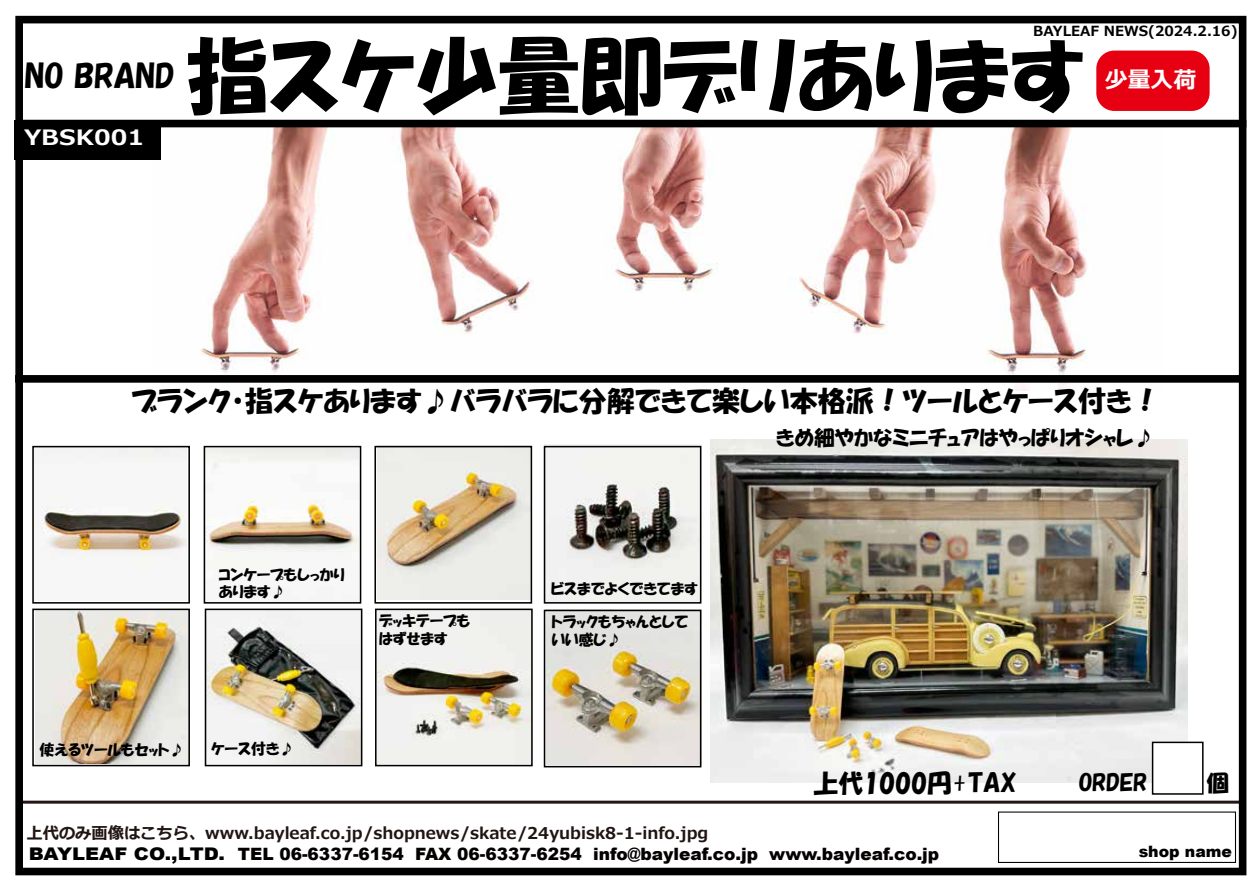
<style>
.page{position:relative;width:1260px;height:893px;background:#fff}
.page>*{position:absolute;margin:0;border:0;box-sizing:border-box;transform-origin:0 0}
.t1{font:82.2px "HGP Soei Kakupoptai";color:#000}
.t2{font:31.65px "HGP Soei Kakupoptai";color:#000}
.t3{font:28.05px "HGP Soei Kakupoptai";color:#000}
.t4{font:24.75px "HGP Soei Kakupoptai";color:#000}
.t5{font:700 22.8px "Meiryo";color:#fff}
.t6{font:22.5px "HGP Soei Kakupoptai";color:#000}
.t7{font:700 21.15px "Meiryo";color:#fff;scale:1.16 1}
.t8{font:20.55px "HGP Soei Kakupoptai";color:#000}
.t9{font:900 16.95px "Arial";color:#040000}
.t10{font:700 16.2px "Meiryo";color:#201512}
.t11{font:900 15.75px "Arial";color:#000}
.t12{font:14.85px/17.9px "HGP Soei Kakupoptai";color:#000}
.t13{font:700 13.95px "Meiryo";color:#000}
.s1{color:#211613}
.s2{font-size:17.4px;color:#000}
</style>
<div class="page">
<img style="left:547px;top:612px;width:151px;height:152px">
<img style="left:545px;top:444px;width:157px;height:158px">
<img style="left:151px;top:127px;width:1014px;height:263px">
<img style="left:711px;top:439px;width:476px;height:343px">
<div style="left:14px;top:121px;width:147px;height:39px;background:#000"></div>
<hr style="left:19px;top:800px;width:1222px;height:3px;background:#221714">
<div style="left:15px;top:16px;width:1231px;height:859px;border:8px solid #000"></div>
<div style="left:16px;top:120px;width:1230px;height:7px;background:#000"></div>
<div style="left:1152px;top:741px;width:52px;height:53px;background:#fff;border:2px solid #000"></div>
<div style="left:1096px;top:51px;width:114px;height:60px;background:#e60012;border-radius:18px"></div>
<img style="left:378px;top:445px;width:153px;height:154px">
<img style="left:35px;top:611px;width:152px;height:152px">
<img style="left:378px;top:611px;width:152px;height:152px">
<img style="left:35px;top:449px;width:151px;height:119px">
<img style="left:207px;top:449px;width:151px;height:121px">
<img style="left:208px;top:611px;width:151px;height:152px">
<div style="left:32px;top:446px;width:158px;height:157px;border:2px solid #000"></div>
<div style="left:32px;top:608px;width:158px;height:158px;border:2px solid #000"></div>
<div style="left:205px;top:608px;width:157px;height:158px;border:2px solid #000"></div>
<div style="left:375px;top:608px;width:158px;height:158px;border:2px solid #000"></div>
<div style="left:204px;top:446px;width:157px;height:157px;border:2px solid #000"></div>
<div style="left:374px;top:446px;width:158px;height:157px;border:2px solid #000"></div>
<div style="left:544px;top:446px;width:157px;height:157px;border:2px solid #000"></div>
<div style="left:544px;top:609px;width:157px;height:158px;border:2px solid #000"></div>
<div style="left:15px;top:375px;width:1230px;height:7px;background:#000"></div>
<h2 class="t2" style="left:24px;top:61px;width:152px">NO BRAND</h2>
<p class="t7" style="left:24px;top:123px;width:105px">YBSK001</p>
<p class="t13" style="left:1033px;top:21px;width:206px">BAYLEAF NEWS(2024.2.16)</p>
<h1 class="t1" style="left:186px;top:34px;width:901px">指スケ少量即デリあります</h1>
<h3 class="t5" style="left:1105px;top:63px;width:93px">少量入荷</h3>
<h3 class="t3" style="left:132px;top:386px;width:1030px">ブランク・指スケあります♪バラバラに分解できて楽しい本格派！ツールとケース付き！</h3>
<p class="t12" style="left:219px;top:565px;width:127px">コンケープもしっかりあります♪</p>
<p class="t12" style="left:379px;top:612px;width:93px">デッキテープもはずせます</p>
<p class="t12" style="left:40px;top:740px;width:146px">使えるツールもセット♪</p>
<p class="t12" style="left:211px;top:739px;width:85px">ケース付き♪</p>
<p class="t12" style="left:551px;top:572px;width:148px;line-height:32.7px">ビスまでよくできてますトラックもちゃんとして</p>
<p class="t12" style="left:552px;top:630px;width:71px">いい感じ♪</p>
<p class="t10" style="left:26px;top:822px;width:683px">上代のみ画像はこちら、www.bayleaf.co.jp/shopnews/skate/24yubisk8<span class="s1">-1</span>-info.jpg</p>
<p class="t8" style="left:776px;top:427px;width:380px">きめ細やかなミニチュアはやっぱりオシャレ♪</p>
<h3 class="t4" style="left:814px;top:771px;width:205px">上代1000円+TAX</h3>
<h3 class="t6" style="left:1079px;top:771px;width:70px">ORDER</h3>
<h3 class="t6" style="left:1206px;top:771px;width:24px">個</h3>
<p class="t9" style="left:29px;top:841px;width:912px"><span class="s2">BAYLEAF CO.,LTD.</span> TEL 06-6337-6154 FAX 06-6337-6254 info@bayleaf.co.jp www.bayleaf.co.jp</p>
<p class="t11" style="left:1139px;top:839px;width:95px">shop name</p>
</div>
